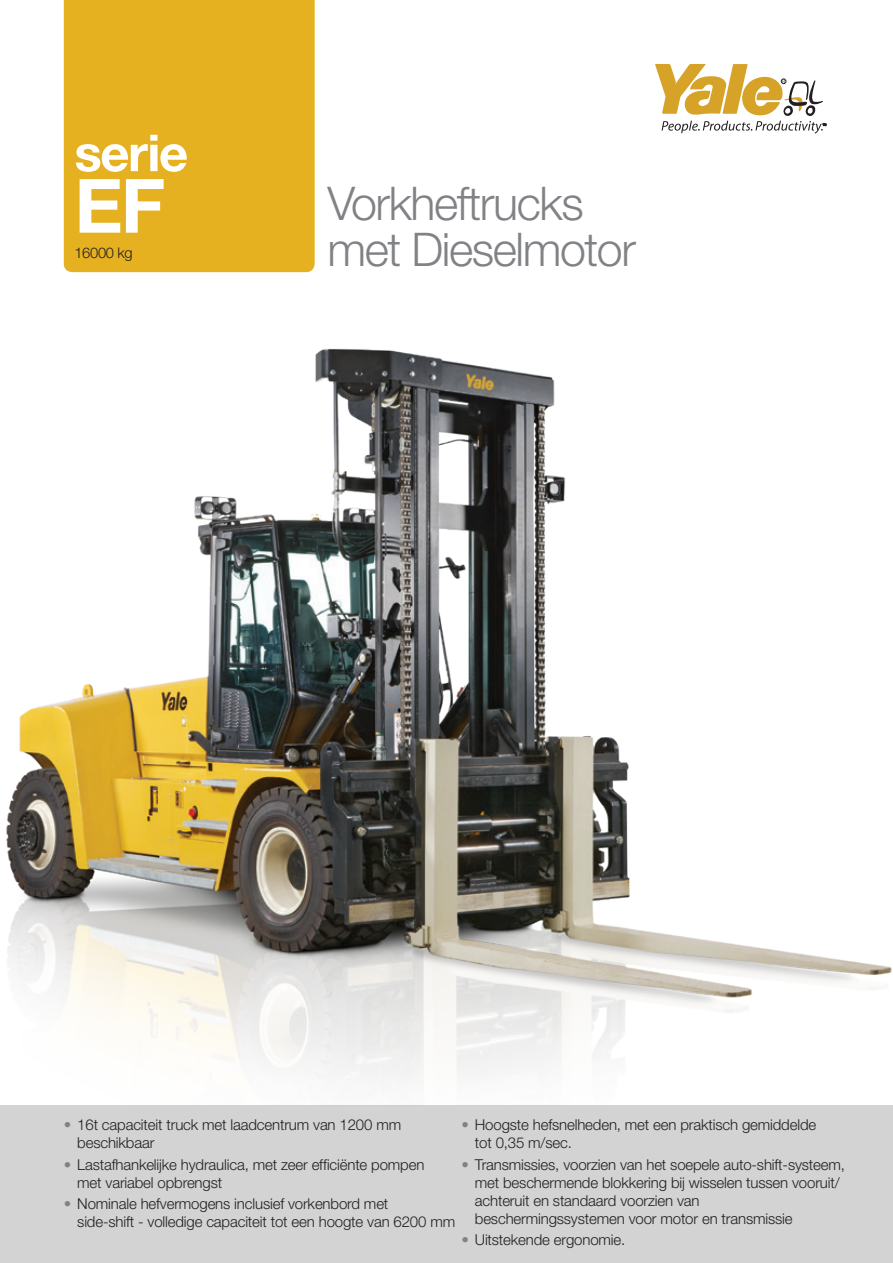
<style>
.page{position:relative;width:893px;height:1263px;background:#fff}
.page>*{position:absolute;margin:0;border:0;box-sizing:border-box;transform-origin:0 0}
.t1{font:700 75px "Helvetica Neue CE";color:#fff}
.t2{font:700 51px "Helvetica Neue CE";letter-spacing:-.03em;color:#fff}
.t3{font:300 46.5px/46.5px "Helvetica Neue CE";letter-spacing:-.03em;color:#808285}
.t4{font:300 15px/18px "Helvetica Neue CE";letter-spacing:-.01em;color:#231f20}
.t5{font:300 14.7px "Helvetica Neue CE";letter-spacing:-.02em;color:#231f20}
.s1{color:#808285}
.s2{font-family:"Helvetica Neue";color:#808285}
</style>
<div class="page">
<img style="left:0;top:348px;width:893px;height:758px">
<div style="left:0;top:1106px;width:893px;height:157px;background:#d3d3d3"></div>
<svg style="left:655px;top:64px;width:171px;height:70px"></svg>
<div style="left:64px;top:0;width:251px;height:272px;background:#e6b120"></div>
<p class="t2" style="left:74px;top:121px;width:115px">serie</p>
<p class="t1" style="left:74px;top:160px;width:92px">EF</p>
<p class="t5" style="left:74px;top:244px;width:60px">16000 kg</p>
<p class="t3" style="left:327px;top:180px;width:310px">Vorkheftrucks met Dieselmotor</p>
<p class="t4" style="left:77px;top:1116px;width:325px;text-indent:-14px"><span class="s1">•</span> 16t capaciteit truck met laadcentrum van 1200 mm beschikbaar</p>
<p class="t4" style="left:77px;top:1155px;width:349px;text-indent:-14px"><span class="s2">•</span> Lastafhankelijke hydraulica, met zeer efficiënte pompen met variabel opbrengst</p>
<p class="t4" style="left:77px;top:1194px;width:379px;text-indent:-14px"><span class="s1">•</span> Nominale hefvermogens inclusief vorkenbord met<br>side-shift - volledige capaciteit tot een hoogte van 6200 mm</p>
<p class="t4" style="left:475px;top:1116px;width:343px;text-indent:-14px"><span class="s1">•</span> Hoogste hefsnelheden, met een praktisch gemiddelde tot 0,35 m/sec.</p>
<p class="t4" style="left:475px;top:1155px;width:372px;text-indent:-14px"><span class="s1">•</span> Transmissies, voorzien van het soepele auto-shift-systeem, met beschermende blokkering bij wisselen tussen vooruit/ achteruit en standaard voorzien van beschermingssystemen voor motor en transmissie</p>
<p class="t4" style="left:461px;top:1230px;width:165px"><span class="s1">•</span> Uitstekende ergonomie.</p>
</div>
